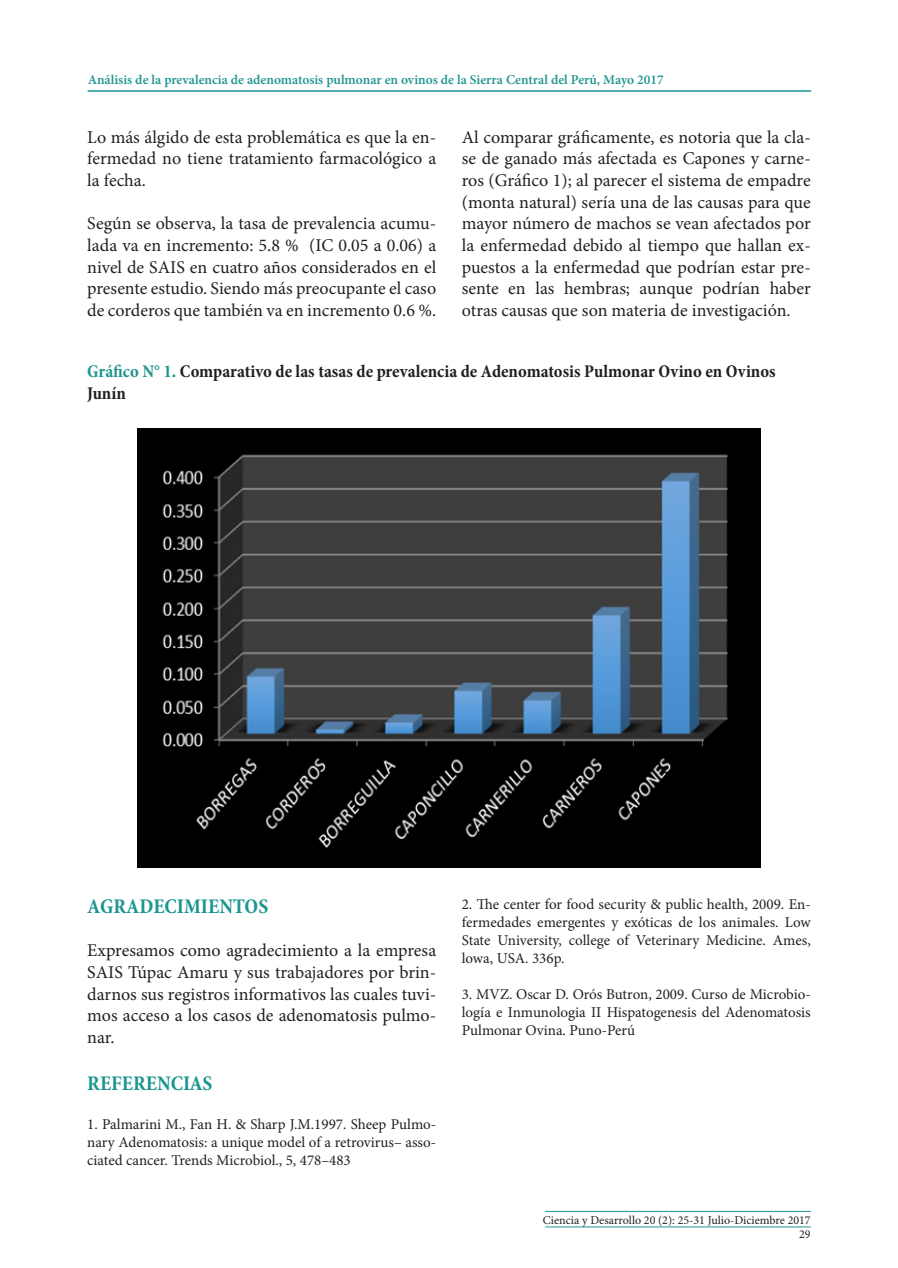
<style>
.page{position:relative;width:898px;height:1268px;background:#fff}
.page>*{position:absolute;margin:0;border:0;box-sizing:border-box;transform-origin:0 0}
.t1{font:700 condensed 21px "Minion Pro";color:#1c9590}
.t2{font:18px/21.6px "Minion Pro";color:#231f20;text-align:justify}
.t3{font:700 condensed 18px/21.6px "Minion Pro";color:#231f20}
.t4{font:15px/18px "Minion Pro";color:#231f20;text-align:justify}
.t5{font:600 13.5px "Minion Pro";color:#1c9590}
.t6{font:12px/14.4px "Minion Pro";color:#231f20;text-align:right}
.s1{color:#1c9590}
</style>
<div class="page">
<img style="left:138px;top:428px;width:622px;height:439px">
<hr style="left:545px;top:1210px;width:265px;height:1px;background:#1c9590">
<hr style="left:545px;top:1226px;width:265px;height:1px;background:#1c9590">
<hr style="left:88px;top:90px;width:722px;height:2px;background:#1c9590">
<p class="t5" style="left:88px;top:71px;width:577px">Análisis de la prevalencia de adenomatosis pulmonar en ovinos de la Sierra Central del Perú, Mayo 2017</p>
<p class="t2" style="left:87px;top:126px;width:350px">Lo más álgido de esta problemática es que la en&shy;fermedad no tiene tratamiento farmacológico a la fecha.</p>
<p class="t2" style="left:87px;top:213px;width:350px">Según se observa, la tasa de prevalencia acumu&shy;lada va en incremento: 5.8 % (IC 0.05 a 0.06) a nivel de SAIS en cuatro años considerados en el presente estudio. Siendo más preocupante el caso de corderos que también va en incremento 0.6 %.</p>
<p class="t2" style="left:461px;top:126px;width:350px">Al comparar gráficamente, es notoria que la cla&shy;se de ganado más afectada es Capones y carne&shy;ros (Gráfico 1); al parecer el sistema de empadre (monta natural) sería una de las causas para que mayor número de machos se vean afectados por la enfermedad debido al tiempo que hallan ex&shy;puestos a la enfermedad que podrían estar pre&shy;sente en las hembras; aunque podrían haber otras causas que son materia de investigación.</p>
<p class="t3" style="left:87px;top:360px;width:689px"><span class="s1">Gráfico N° 1.</span> Comparativo de las tasas de prevalencia de Adenomatosis Pulmonar Ovino en Ovinos<br>Junín</p>
<p class="t1" style="left:87px;top:891px;width:182px">AGRADECIMIENTOS</p>
<p class="t2" style="left:87px;top:939px;width:350px">Expresamos como agradecimiento a la empresa SAIS Túpac Amaru y sus trabajadores por brin&shy;darnos sus registros informativos las cuales tuvi&shy;mos acceso a los casos de adenomatosis pulmo&shy;nar.</p>
<p class="t1" style="left:87px;top:1068px;width:127px">REFERENCIAS</p>
<p class="t4" style="left:87px;top:1115px;width:350px">1. Palmarini M., Fan H. &amp; Sharp J.M.1997. Sheep Pulmo&shy;nary Adenomatosis: a unique model of a retrovirus– asso&shy;ciated cancer. Trends Microbiol., 5, 478–483</p>
<p class="t4" style="left:461px;top:894px;width:350px">2. The center for food security &amp; public health, 2009. En&shy;fermedades emergentes y exóticas de los animales. Low State University, college of Veterinary Medicine. Ames, lowa, USA. 336p.</p>
<p class="t4" style="left:461px;top:984px;width:350px">3. MVZ. Oscar D. Orós Butron, 2009. Curso de Microbio&shy;logía e Inmunologia II Hispatogenesis del Adenomatosis Pulmonar Ovina. Puno-Perú</p>
<p class="t6" style="left:542px;top:1212px;width:269px">Ciencia y Desarrollo 20 (2): 25-31 Julio-Diciembre 2017<br>29</p>
</div>
